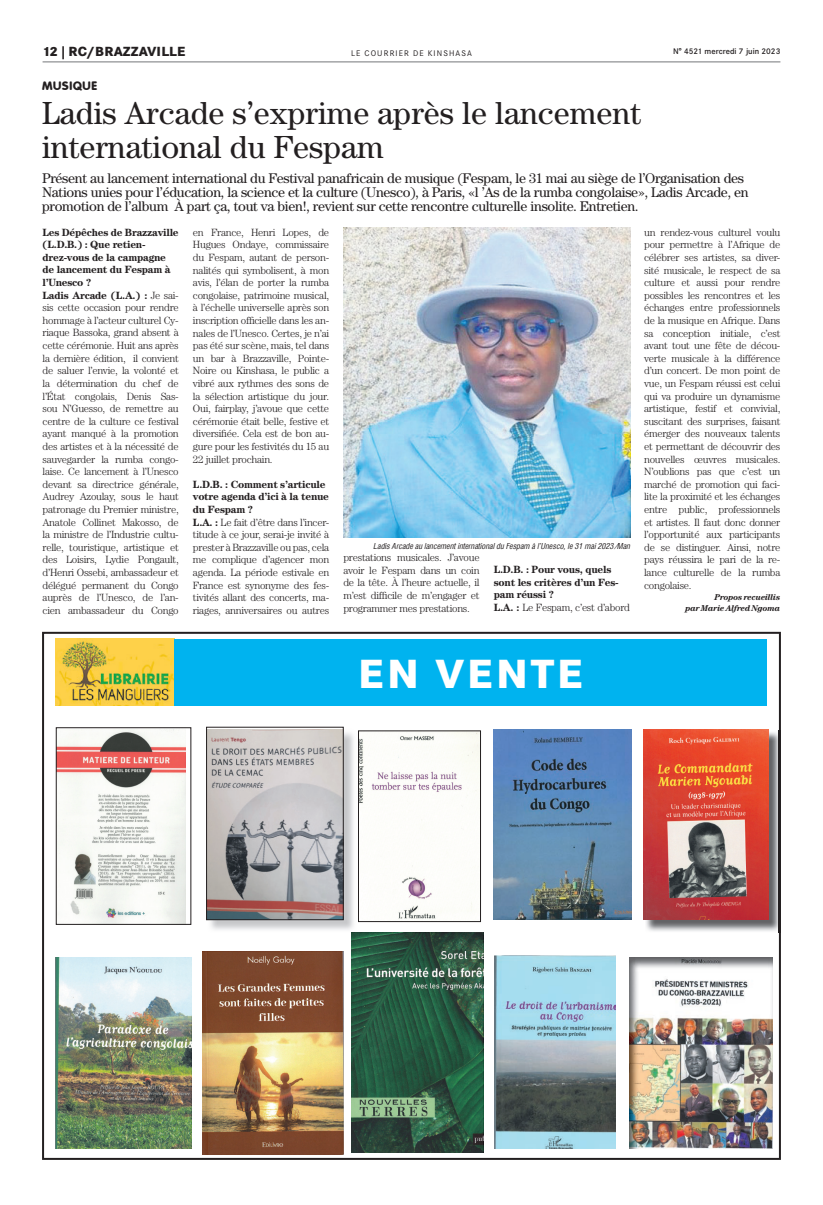
<style>
.page{position:relative;width:823px;height:1205px;background:#fff}
.page>*{position:absolute;margin:0;border:0;box-sizing:border-box;transform-origin:0 0}
.t1{font:800 40px "Corporate SBQ";letter-spacing:.07em;color:#fff}
.t2{font:32px/34px "Century";color:#231f20}
.t3{font:14px/14px "Century";letter-spacing:-.02em;color:#231f20}
.t4{font:800 13px "Corporate SBQ";letter-spacing:.01em;color:#231f20}
.t5{font:800 12px "Corporate Rounded";letter-spacing:.06em;color:#231f20}
.t6{font:300 10.5px/12.6px "Century";letter-spacing:-.025em;color:#231f20;text-align:justify}
.t7{font:700 10.5px/12.6px "Century";letter-spacing:-.025em;color:#231f20}
.t8{font:italic 700 8.5px/11px "Century";letter-spacing:-.025em;color:#231f20;text-align:right}
.t9{font:italic 8px "Corporate Condensed";color:#231f20}
.t10{font:500 8px "Corporate SBQ";color:#231f20}
.t11{font:8px "Corporate SBQ";letter-spacing:.14em;color:#231f20}
.s1{font-weight:700}
.s2{font-weight:300}
</style>
<div class="page">
<hr style="left:43px;top:61px;width:737px;height:1px;background:#757679">
<svg style="left:42px;top:632px;width:738px;height:528px"></svg>
<img style="left:56px;top:639px;width:118px;height:66px">
<div style="left:174px;top:639px;width:591px;height:66px;background:#00b3ef"></div>
<img style="left:207px;top:728px;width:149px;height:204px">
<img style="left:208px;top:729px;width:133px;height:189px">
<div style="left:206px;top:727px;width:137px;height:193px;border:1px solid #231f20"></div>
<img style="left:644px;top:730px;width:136px;height:202px">
<img style="left:643px;top:729px;width:124px;height:191px">
<img style="left:493px;top:729px;width:137px;height:190px">
<img style="left:629px;top:957px;width:142px;height:192px">
<img style="left:55px;top:957px;width:136px;height:192px">
<img style="left:494px;top:956px;width:121px;height:193px">
<img style="left:202px;top:951px;width:141px;height:203px">
<img style="left:351px;top:932px;width:132px;height:221px">
<img style="left:58px;top:729px;width:128px;height:194px">
<div style="left:56px;top:727px;width:135px;height:198px;border:1px solid #231f20"></div>
<img style="left:360px;top:732px;width:118px;height:188px">
<div style="left:358px;top:730px;width:122px;height:192px;border:1px solid #231f20"></div>
<img style="left:343px;top:227px;width:286px;height:311px">
<p class="t4" style="left:43px;top:43px;width:144px">12 | RC/BRAZZAVILLE</p>
<p class="t11" style="left:351px;top:49px;width:122px">LE COURRIER DE KINSHASA</p>
<p class="t10" style="left:672px;top:46px;width:109px">N° 4521 mercredi 7 juin 2023</p>
<p class="t5" style="left:42px;top:78px;width:56px">MUSIQUE</p>
<h2 class="t2" style="left:42px;top:95px;width:600px">Ladis Arcade s’exprime après le lancement international du Fespam</h2>
<p class="t3" style="left:42px;top:171px;width:707px">Présent au lancement international du Festival panafricain de musique (Fespam, le 31 mai au siège de l’Organisation des<br>Nations unies pour l’éducation, la science et la culture (Unesco), à Paris, «l ’As de la rumba congolaise», Ladis Arcade, en promotion de l’album À part ça, tout va bien!, revient sur cette rencontre culturelle insolite. Entretien.</p>
<p class="t6" style="left:43px;top:226px;width:138px;text-align:left"><span class="s1">Les Dépêches de Brazzaville (L.D.B.) : Que retien&shy;drez-vous de la campagne de lancement du Fespam à l’Unesco ?<br>Ladis Arcade (L.A.) :</span> Je sai&shy;sis cette occasion pour rendre hommage à l’acteur culturel Cy&shy;riaque Bassoka, grand absent à cette cérémonie. Huit ans après la dernière édition, il convient de saluer l’envie, la volonté et la détermination du chef de l’État congolais, Denis Sas&shy;sou N’Guesso, de remettre au centre de la culture ce festival ayant manqué à la promotion des artistes et à la nécessité de sauvegarder la rumba congo&shy;laise. Ce lancement à l’Unesco devant sa directrice générale,<br>Audrey Azoulay, sous le haut patronage du Premier ministre,<br>Anatole Collinet Makosso, de la ministre de l’Industrie cultu&shy;relle, touristique, artistique et des Loisirs, Lydie Pongault, d’Henri Ossebi, ambassadeur et délégué permanent du Congo auprès de l’Unesco, de l’an&shy;cien ambassadeur du Congo</p>
<p class="t6" style="left:193px;top:226px;width:138px">en France, Henri Lopes, de Hugues Ondaye, commissaire du Fespam, autant de person&shy;nalités qui symbolisent, à mon avis, l’élan de porter la rumba congolaise, patrimoine musical, à l’échelle universelle après son inscription officielle dans les an&shy;nales de l’Unesco. Certes, je n’ai pas été sur scène, mais, tel dans un bar à Brazzaville, Pointe-Noire ou Kinshasa, le public a vibré aux rythmes des sons de la sélection artistique du jour.<br>Oui, fairplay, j’avoue que cette cérémonie était belle, festive et diversifiée. Cela est de bon au&shy;gure pour les festivités du 15 au 22 juillet prochain.</p>
<p class="t6" style="left:193px;top:478px;width:138px;text-align:left"><span class="s1">L.D.B. : Comment s’articule votre agenda d’ici à la tenue du Fespam ?<br>L.A. :</span> Le fait d’être dans l’incer&shy;titude à ce jour, serai-je invité à prester à Brazzaville ou pas, cela me complique d’agencer mon agenda. La période estivale en<br>France est synonyme des fes&shy;tivités allant des concerts, ma&shy;riages, anniversaires ou autres</p>
<p class="t9" style="left:373px;top:541px;width:258px">Ladis Arcade au lancement international du Fespam à l’Unesco, le 31 mai 2023 /Man</p>
<p class="t6" style="left:343px;top:551px;width:138px">prestations musicales. J’avoue avoir le Fespam dans un coin de la tête. À l’heure actuelle, il m’est difficile de m’engager et programmer mes prestations.</p>
<p class="t7" style="left:493px;top:563px;width:138px">L.D.B. : Pour vous, quels sont les critères d’un Fes&shy;pam réussi ?<br>L.A. : <span class="s2">Le Fespam, c’est d’abord</span></p>
<p class="t6" style="left:643px;top:226px;width:138px">un rendez-vous culturel voulu pour permettre à l’Afrique de célébrer ses artistes, sa diver&shy;sité musicale, le respect de sa culture et aussi pour rendre possibles les rencontres et les échanges entre professionnels de la musique en Afrique. Dans sa conception initiale, c’est avant tout une fête de décou&shy;verte musicale à la différence d’un concert. De mon point de vue, un Fespam réussi est celui qui va produire un dynamisme artistique, festif et convivial, suscitant des surprises, faisant émerger des nouveaux talents et permettant de découvrir des nouvelles œuvres musicales.<br>N’oublions pas que c’est un marché de promotion qui faci&shy;lite la proximité et les échanges entre public, professionnels et artistes. Il faut donc donner l’opportunité aux participants de se distinguer. Ainsi, notre pays réussira le pari de la re&shy;lance culturelle de la rumba congolaise.</p>
<p class="t8" style="left:685px;top:591px;width:96px">Propos recueillis<br>par Marie Alfred Ngoma</p>
<h1 class="t1" style="left:358px;top:648px;width:226px">EN VENTE</h1>
</div>
